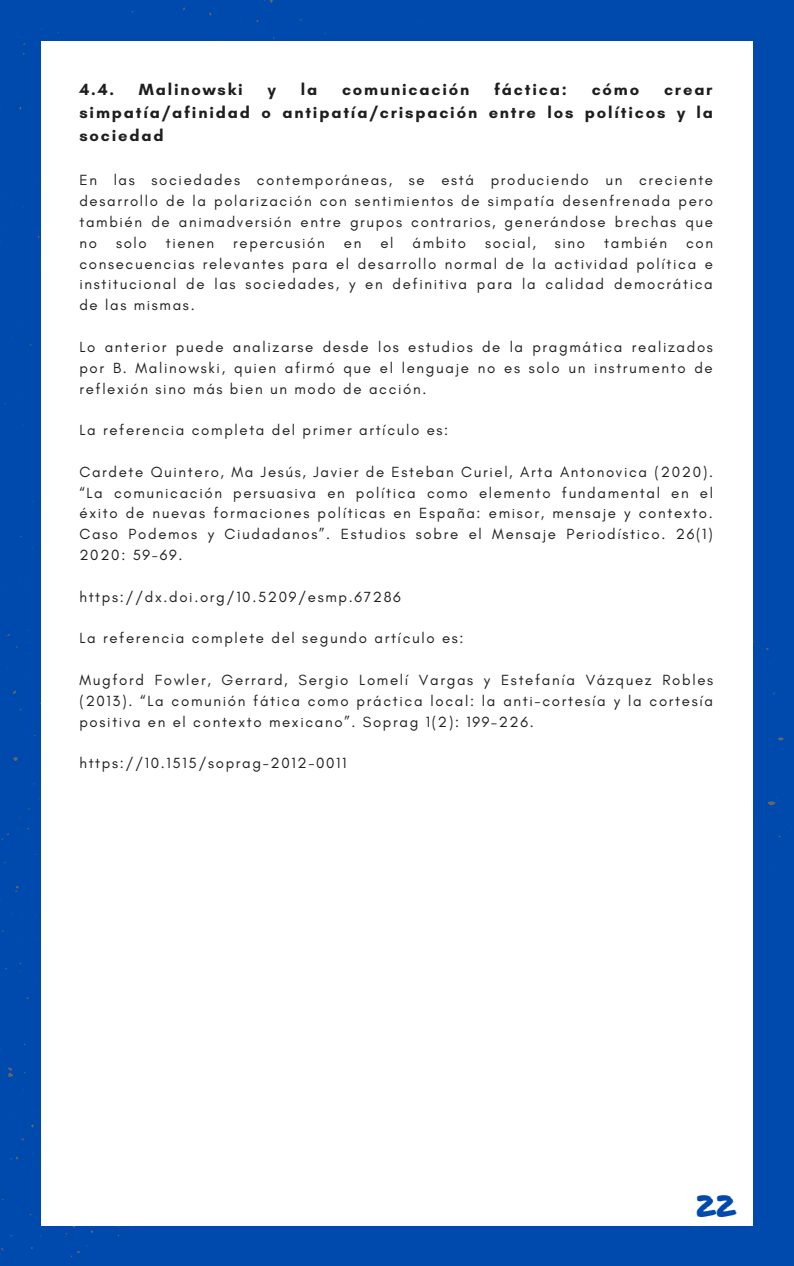
<style>
.page{position:relative;width:794px;height:1266px;background:#fff}
.page>*{position:absolute;margin:0;border:0;box-sizing:border-box;transform-origin:0 0}
.t1{font:30px "Permanent Marker";color:#004aad}
.t2{font:700 16.5px/23.1px "Glacial Indifference";letter-spacing:.11em;color:#1e1e1e;text-align:justify}
.t3{font:15px/20.9px "Glacial Indifference";letter-spacing:.11em;color:#1e1e1e;text-align:justify}
</style>
<div class="page">
<div style="left:0;top:0;width:793px;height:1266px;background:#004aad"></div>
<div style="left:41px;top:41px;width:711px;height:1184px;background:#fff"></div>
<p class="t2" style="left:79px;top:78px;width:36px">4.4.</p>
<p class="t2" style="left:139px;top:78px;width:105px">Malinowski</p>
<p class="t2" style="left:267px;top:78px;width:10px">y</p>
<p class="t2" style="left:300px;top:78px;width:18px">la</p>
<p class="t2" style="left:342px;top:78px;width:129px">comunicación</p>
<p class="t2" style="left:494px;top:78px;width:74px">fáctica:</p>
<p class="t2" style="left:591px;top:78px;width:49px">cómo</p>
<p class="t2" style="left:79px;top:78px;width:634px;text-indent:584px">crear simpatía/afinidad o antipatía/crispación entre los políticos y la sociedad</p>
<p class="t3" style="left:79px;top:170px;width:635px">En las sociedades contemporáneas, se está produciendo un creciente desarrollo de la polarización con sentimientos de simpatía desenfrenada pero también de animadversión entre grupos contrarios, generándose brechas que no</p>
<p class="t3" style="left:116px;top:232px;width:32px">solo</p>
<p class="t3" style="left:166px;top:232px;width:50px">tienen</p>
<p class="t3" style="left:233px;top:232px;width:93px">repercusión</p>
<p class="t3" style="left:343px;top:232px;width:19px">en</p>
<p class="t3" style="left:380px;top:232px;width:15px">el</p>
<p class="t3" style="left:412px;top:232px;width:55px">ámbito</p>
<p class="t3" style="left:484px;top:232px;width:52px">social,</p>
<p class="t3" style="left:554px;top:232px;width:32px">sino</p>
<p class="t3" style="left:604px;top:232px;width:64px">también</p>
<p class="t3" style="left:79px;top:232px;width:634px;text-indent:606px">con consecuencias relevantes para el desarrollo normal de la actividad política e institucional de las sociedades, y en definitiva para la calidad democrática de las mismas.</p>
<p class="t3" style="left:79px;top:336px;width:634px">Lo anterior puede analizarse desde los estudios de la pragmática realizados por B. Malinowski, quien afirmó que el lenguaje no es solo un instrumento de reflexión sino más bien un modo de acción.</p>
<p class="t3" style="left:79px;top:419px;width:370px">La referencia completa del primer artículo es:</p>
<p class="t3" style="left:79px;top:461px;width:634px">Cardete Quintero, Ma Jesús, Javier de Esteban Curiel, Arta Antonovica (2020). “La comunicación persuasiva en política como elemento fundamental en el éxito de nuevas formaciones políticas en España: emisor, mensaje y contexto.<br>Caso Podemos y Ciudadanos”. Estudios sobre el Mensaje Periodístico. 26(1)<br>2020: 59-69.</p>
<p class="t3" style="left:79px;top:586px;width:323px">https://dx.doi.org/10.5209/esmp.67286</p>
<p class="t3" style="left:79px;top:628px;width:385px">La referencia complete del segundo artículo es:</p>
<p class="t3" style="left:79px;top:669px;width:635px">Mugford Fowler, Gerrard, Sergio Lomelí Vargas y Estefanía Vázquez Robles (2013). “La comunión fática como práctica local: la anti-cortesía y la cortesía positiva en el contexto mexicano”. Soprag 1(2): 199–226.</p>
<p class="t3" style="left:79px;top:753px;width:268px">https://10.1515/soprag-2012-0011</p>
<h1 class="t1" style="left:694px;top:1183px;width:41px">22</h1>
</div>
